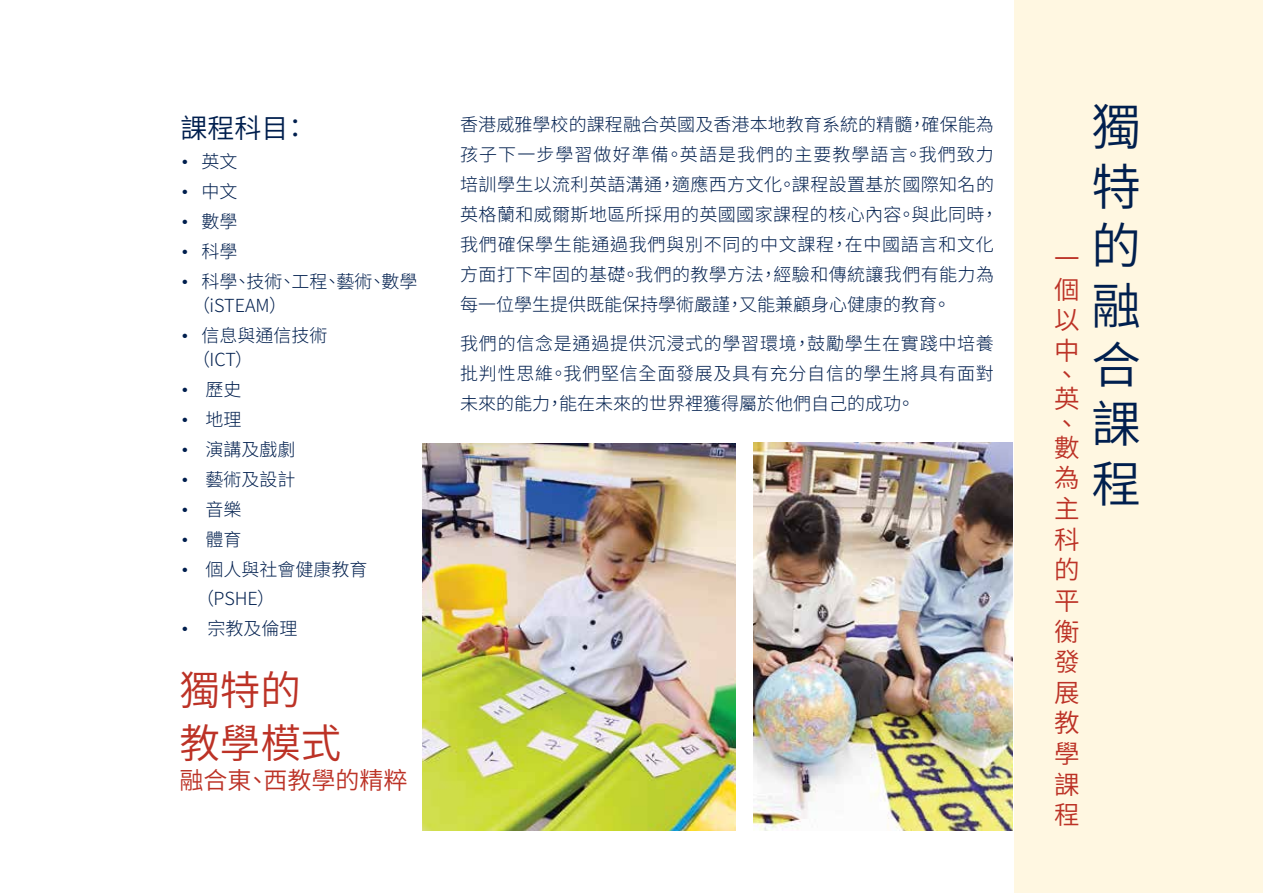
<style>
.page{position:relative;width:1263px;height:893px;background:#fff}
.page>*{position:absolute;margin:0;border:0;box-sizing:border-box;transform-origin:0 0}
.t1{font:49.5px/59.4px "Source Han Sans HK";color:#001f4e;text-align:justify}
.t2{font:40.5px/52.5px "Source Han Sans HK";color:#bc3226}
.t3{font:27px "Source Han Sans HK";color:#001f4e}
.t4{font:25.5px/30.6px "Source Han Sans HK";color:#bc3226;text-align:justify}
.t5{font:24px "Source Han Sans HK";color:#bc3226}
.t6{font:300 18px/30px "Source Han Sans HK";letter-spacing:.02em;color:#001f4e}
.t7{font:300 18px/24px "Source Han Sans HK";color:#001f4e}
.s1{font-family:"Gill Sans MT Std"}
</style>
<div class="page">
<div style="left:1014px;top:0;width:249px;height:893px;background:#fff7e1"></div>
<img style="left:423px;top:443px;width:312px;height:387px">
<img style="left:754px;top:442px;width:259px;height:388px">
<h3 class="t3" style="left:181px;top:113px;width:130px">課程科目：</h3>
<p class="t6" style="left:181px;top:147px;width:58px"><span class="s1">•</span> 英文</p>
<p class="t6" style="left:181px;top:177px;width:58px"><span class="s1">•</span> 中文</p>
<p class="t6" style="left:181px;top:207px;width:58px"><span class="s1">•</span> 數學</p>
<p class="t6" style="left:181px;top:237px;width:58px"><span class="s1">•</span> 科學</p>
<p class="t7" style="left:192px;top:270px;width:227px;text-indent:-12px"><span class="s1">•</span> 科學、技術、工程、藝術、數學（iSTEAM）</p>
<p class="t7" style="left:192px;top:324px;width:137px;text-indent:-12px"><span class="s1">•</span> 信息與通信技術（ICT）</p>
<p class="t6" style="left:181px;top:375px;width:62px"><span class="s1">•</span> 歷史</p>
<p class="t6" style="left:181px;top:405px;width:62px"><span class="s1">•</span> 地理</p>
<p class="t6" style="left:181px;top:435px;width:116px"><span class="s1">•</span> 演講及戲劇</p>
<p class="t6" style="left:181px;top:465px;width:116px"><span class="s1">•</span> 藝術及設計</p>
<p class="t6" style="left:181px;top:495px;width:62px"><span class="s1">•</span> 音樂</p>
<p class="t6" style="left:181px;top:525px;width:62px"><span class="s1">•</span> 體育</p>
<p class="t7" style="left:196px;top:556px;width:173px;line-height:28.5px;text-indent:-16px"><span class="s1">•</span> 個人與社會健康教育（PSHE）</p>
<p class="t6" style="left:181px;top:614px;width:118px"><span class="s1">•</span> 宗教及倫理</p>
<h2 class="t2" style="left:179px;top:665px;width:163px">獨特的教學模式</h2>
<h3 class="t5" style="left:179px;top:767px;width:229px">融合東、西教學的精粹</h3>
<p class="t6" style="left:460px;top:110px;width:540px">香港威雅學校的課程融合英國及香港本地教育系統的精髓，確保能為孩子下一步學習做好準備。英語是我們的主要教學語言。我們致力培訓學生以流利英語溝通，適應西方文化。課程設置基於國際知名的英格蘭和威爾斯地區所採用的英國國家課程的核心內容。與此同時，我們確保學生能通過我們與別不同的中文課程，在中國語言和文化方面打下牢固的基礎。我們的教學方法，經驗和傳統讓我們有能力為每一位學生提供既能保持學術嚴謹，又能兼顧身心健康的教育。</p>
<p class="t6" style="left:460px;top:329px;width:535px;text-align:justify">我們的信念是通過提供沉浸式的學習環境，鼓勵學生在實踐中培養批判性思維。我們堅信全面發展及具有充分自信的學生將具有面對未來的能力，能在未來的世界裡獲得屬於他們自己的成功。</p>
<h3 class="t4" style="left:1054px;top:244px;width:26px">一個以中</h3>
<h3 class="t4" style="left:1054px;top:363px;width:26px;line-height:24.2px;text-align:left">、英、數</h3>
<h3 class="t4" style="left:1054px;top:463px;width:26px">為主科的平衡發展教學課程</h3>
<h1 class="t1" style="left:1091px;top:99px;width:49px">獨特的融合課程</h1>
</div>
